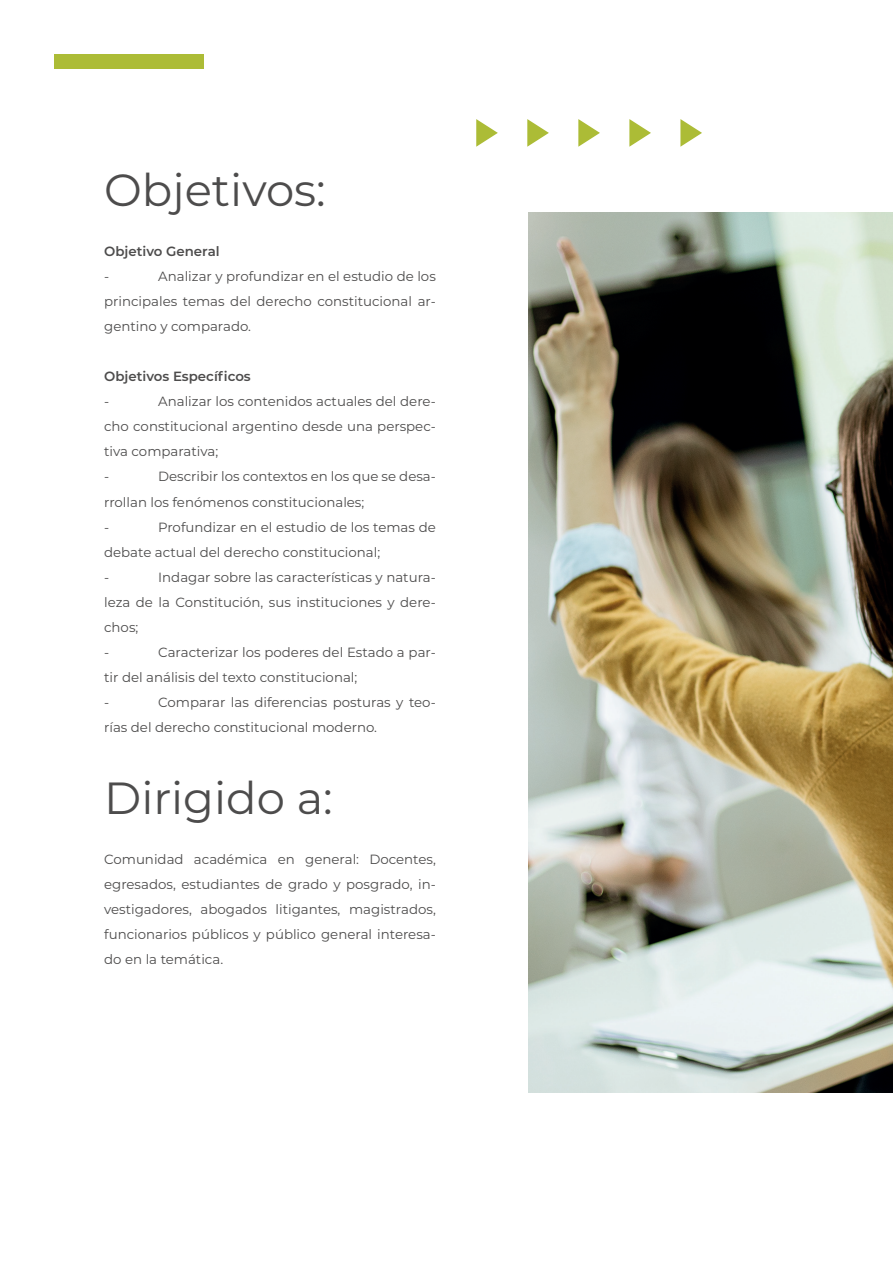
<style>
.page{position:relative;width:893px;height:1263px;background:#fff}
.page>*{position:absolute;margin:0;border:0;box-sizing:border-box;transform-origin:0 0}
.t1{font:45px "Montserrat";color:#4d4c4c}
.t2{font:13.35px/25px "Montserrat";color:#4d4c4c;text-align:justify}
.t3{font:600 13.35px "Montserrat";color:#4d4c4c}
</style>
<div class="page">
<div style="left:54px;top:54px;width:149px;height:14px;background:#acbc36"></div>
<img style="left:528px;top:213px;width:365px;height:880px">
<svg style="left:476px;top:119px;width:22px;height:28px"></svg>
<svg style="left:527px;top:119px;width:22px;height:28px"></svg>
<svg style="left:578px;top:119px;width:22px;height:28px"></svg>
<svg style="left:629px;top:119px;width:22px;height:28px"></svg>
<svg style="left:680px;top:119px;width:22px;height:28px"></svg>
<p class="t1" style="left:104px;top:159px;width:223px">Objetivos:</p>
<p class="t3" style="left:104px;top:242px;width:117px">Objetivo General</p>
<p class="t2" style="left:104px;top:264px;width:7px">-</p>
<p class="t2" style="left:104px;top:264px;width:333px;text-indent:54px">Analizar y profundizar en el estudio de los principales temas del derecho constitucional ar&shy;gentino y comparado.</p>
<p class="t3" style="left:104px;top:367px;width:148px">Objetivos Específicos</p>
<p class="t2" style="left:104px;top:389px;width:7px">-</p>
<p class="t2" style="left:104px;top:389px;width:333px;text-indent:54px">Analizar los contenidos actuales del dere&shy;cho constitucional argentino desde una perspec&shy;tiva comparativa;</p>
<p class="t2" style="left:104px;top:464px;width:7px">-</p>
<p class="t2" style="left:104px;top:464px;width:333px;text-indent:54px">Describir los contextos en los que se desa&shy;rrollan los fenómenos constitucionales;</p>
<p class="t2" style="left:104px;top:514px;width:7px">-</p>
<p class="t2" style="left:104px;top:514px;width:333px;text-indent:54px">Profundizar en el estudio de los temas de debate actual del derecho constitucional;</p>
<p class="t2" style="left:104px;top:564px;width:7px">-</p>
<p class="t2" style="left:104px;top:564px;width:333px;text-indent:54px">Indagar sobre las características y natura&shy;leza de la Constitución, sus instituciones y dere&shy;chos;</p>
<p class="t2" style="left:104px;top:639px;width:7px">-</p>
<p class="t2" style="left:104px;top:639px;width:333px;text-indent:54px">Caracterizar los poderes del Estado a par&shy;tir del análisis del texto constitucional;</p>
<p class="t2" style="left:104px;top:689px;width:7px">-</p>
<p class="t2" style="left:104px;top:689px;width:333px;text-indent:54px">Comparar las diferencias posturas y teo&shy;rías del derecho constitucional moderno.</p>
<p class="t1" style="left:104px;top:767px;width:230px">Dirigido a:</p>
<p class="t2" style="left:104px;top:846px;width:333px">Comunidad académica en general: Docentes, egresados, estudiantes de grado y posgrado, in&shy;vestigadores, abogados litigantes, magistrados, funcionarios públicos y público general interesa&shy;do en la temática.</p>
</div>
